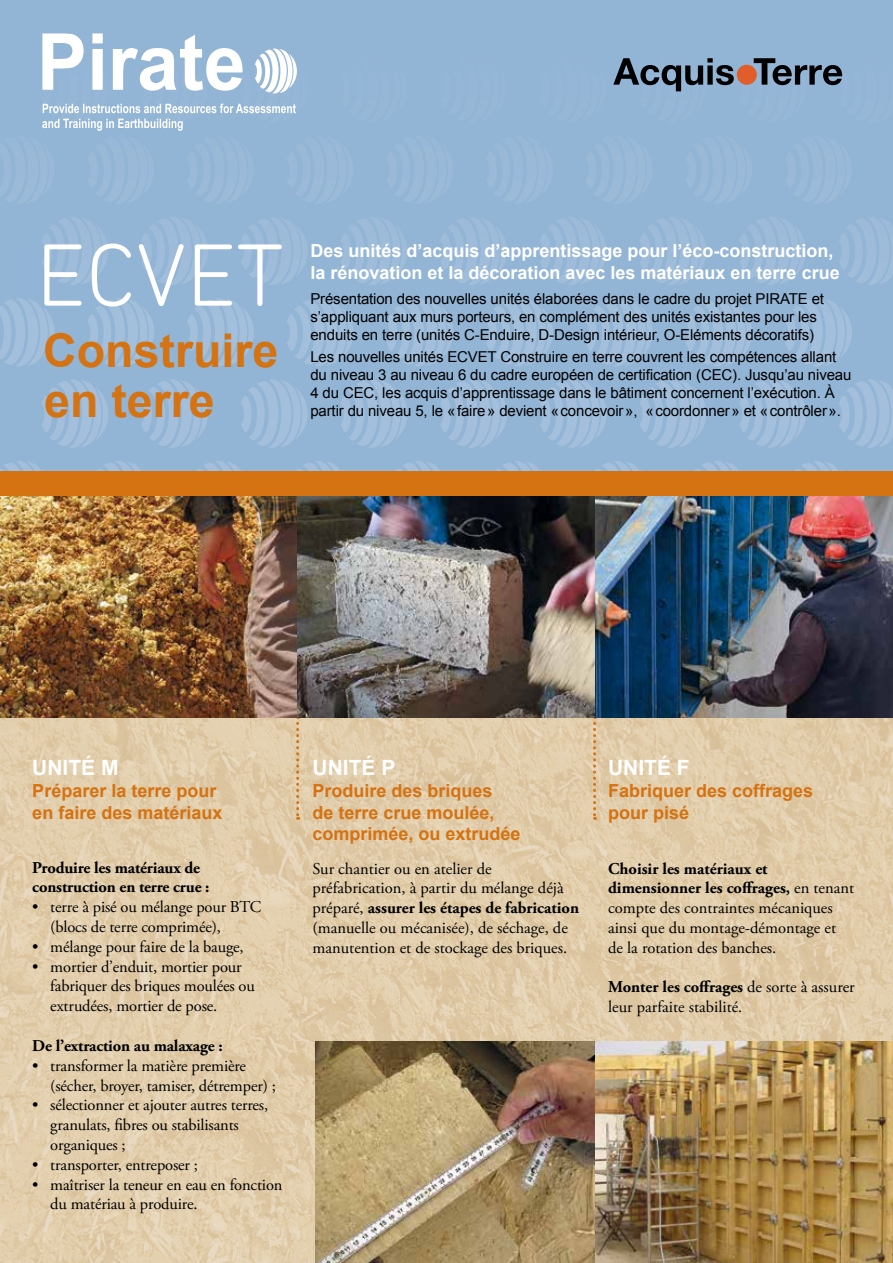
<style>
.page{position:relative;width:893px;height:1263px;background:#fff}
.page>*{position:absolute;margin:0;border:0;box-sizing:border-box;transform-origin:0 0}
.t1{font:300 90px "DIN Next Rounded LT Pro";color:#fff}
.t2{font:700 46.5px/49.5px "Arial";color:#d57212}
.t3{font:700 21px "Arial";color:#fff}
.t4{font:700 18px/21.6px "Arial";color:#d57212}
.t5{font:700 18px/21.6px "Arial";color:#fff}
.t6{font:16.5px/19.8px "Adobe Garamond Pro";letter-spacing:-.01em;color:#000}
.t7{font:700 16.5px/19.8px "Adobe Garamond Pro";letter-spacing:-.01em;color:#000}
.t8{font:15px/18px "Arial";letter-spacing:-.01em;color:#000}
.s1{font-weight:700}
</style>
<div class="page">
<div style="left:0;top:0;width:893px;height:516px;background:#92b4d5"></div>
<svg style="left:142px;top:219px;width:66px;height:66px"></svg>
<svg style="left:241px;top:219px;width:66px;height:66px"></svg>
<svg style="left:42px;top:219px;width:66px;height:66px"></svg>
<svg style="left:341px;top:219px;width:66px;height:66px"></svg>
<svg style="left:441px;top:219px;width:66px;height:66px"></svg>
<svg style="left:540px;top:219px;width:66px;height:66px"></svg>
<svg style="left:640px;top:219px;width:66px;height:66px"></svg>
<svg style="left:740px;top:219px;width:66px;height:66px"></svg>
<svg style="left:839px;top:219px;width:54px;height:66px"></svg>
<svg style="left:141px;top:380px;width:67px;height:68px"></svg>
<svg style="left:241px;top:380px;width:67px;height:68px"></svg>
<svg style="left:42px;top:380px;width:66px;height:68px"></svg>
<svg style="left:341px;top:380px;width:66px;height:68px"></svg>
<svg style="left:440px;top:380px;width:67px;height:68px"></svg>
<svg style="left:540px;top:380px;width:67px;height:68px"></svg>
<svg style="left:640px;top:380px;width:66px;height:68px"></svg>
<svg style="left:739px;top:380px;width:67px;height:68px"></svg>
<svg style="left:839px;top:380px;width:54px;height:68px"></svg>
<svg style="left:88px;top:298px;width:66px;height:68px"></svg>
<svg style="left:187px;top:298px;width:67px;height:68px"></svg>
<svg style="left:0;top:298px;width:54px;height:68px"></svg>
<svg style="left:287px;top:298px;width:66px;height:68px"></svg>
<svg style="left:387px;top:298px;width:66px;height:68px"></svg>
<svg style="left:486px;top:298px;width:67px;height:68px"></svg>
<svg style="left:586px;top:298px;width:67px;height:68px"></svg>
<svg style="left:686px;top:298px;width:66px;height:68px"></svg>
<svg style="left:785px;top:298px;width:67px;height:68px"></svg>
<svg style="left:96px;top:461px;width:48px;height:10px"></svg>
<svg style="left:196px;top:461px;width:44px;height:10px"></svg>
<svg style="left:0;top:461px;width:44px;height:10px"></svg>
<svg style="left:296px;top:461px;width:47px;height:10px"></svg>
<svg style="left:395px;top:461px;width:48px;height:10px"></svg>
<svg style="left:495px;top:461px;width:45px;height:10px"></svg>
<svg style="left:595px;top:461px;width:47px;height:10px"></svg>
<svg style="left:694px;top:461px;width:48px;height:10px"></svg>
<svg style="left:794px;top:461px;width:45px;height:10px"></svg>
<div style="left:0;top:471px;width:893px;height:26px;background:#d57212"></div>
<img style="left:0;top:718px;width:893px;height:545px">
<img style="left:315px;top:1042px;width:578px;height:221px">
<svg style="left:0;top:718px;width:852px;height:137px;background:#e0cca9"></svg>
<img style="left:0;top:497px;width:893px;height:221px">
<svg style="left:42px;top:33px;width:801px;height:98px"></svg>
<h1 class="t1" style="left:36px;top:223px;width:249px">ECVET</h1>
<h2 class="t2" style="left:43px;top:327px;width:237px">Construire en terre</h2>
<p class="t5" style="left:310px;top:240px;width:531px">Des unités d’acquis d’apprentissage pour l’éco-construction, la rénovation et la décoration avec les matériaux en terre crue</p>
<p class="t8" style="left:310px;top:290px;width:515px">Présentation des nouvelles unités élaborées dans le cadre du projet PIRATE et s’appliquant aux murs porteurs, en complément des unités existantes pour les enduits en terre (unités C-Enduire, D-Design intérieur, O-Eléments décoratifs)</p>
<p class="t8" style="left:310px;top:348px;width:542px">Les nouvelles unités ECVET Construire en terre couvrent les compétences allant du niveau 3 au niveau 6 du cadre européen de certification (CEC). Jusqu’au niveau 4 du CEC, les acquis d’apprentissage dans le bâtiment concernent l’exécution. À partir du niveau 5, le «faire» devient «concevoir», «coordonner» et «contrôler».</p>
<p class="t3" style="left:32px;top:754px;width:88px">Unité M</p>
<p class="t4" style="left:32px;top:780px;width:192px">Préparer la terre pour en faire des matériaux</p>
<p class="t7" style="left:32px;top:858px;width:179px">Produire les matériaux de construction en terre crue :</p>
<p class="t6" style="left:50px;top:898px;width:213px;text-indent:-18px">• terre à pisé ou mélange pour BTC (blocs de terre comprimée),</p>
<p class="t6" style="left:32px;top:937px;width:213px">• mélange pour faire de la bauge,</p>
<p class="t6" style="left:50px;top:957px;width:206px;text-indent:-18px">• mortier d’enduit, mortier pour fabriquer des briques moulées ou extrudées, mortier de pose.</p>
<p class="t7" style="left:32px;top:1036px;width:192px">De l’extraction au malaxage :</p>
<p class="t6" style="left:50px;top:1056px;width:227px;text-indent:-18px">• transformer la matière première (sécher, broyer, tamiser, détremper) ;</p>
<p class="t6" style="left:50px;top:1096px;width:219px;text-indent:-18px">• sélectionner et ajouter autres terres, granulats, fibres ou stabilisants organiques ;</p>
<p class="t6" style="left:32px;top:1155px;width:167px">• transporter, entreposer ;</p>
<p class="t6" style="left:50px;top:1175px;width:234px;text-indent:-18px">• maîtriser la teneur en eau en fonction du matériau à produire.</p>
<p class="t3" style="left:313px;top:754px;width:84px">Unité P</p>
<p class="t4" style="left:313px;top:780px;width:210px">Produire des briques<br>de terre crue moulée, comprimée, ou extrudée</p>
<p class="t6" style="left:313px;top:859px;width:268px">Sur chantier ou en atelier de préfabrication, à partir du mélange déjà préparé, <span class="s1">assurer les étapes de fabrication </span>(manuelle ou mécanisée), de séchage, de manutention et de stockage des briques.</p>
<p class="t3" style="left:608px;top:754px;width:83px">Unité F</p>
<p class="t4" style="left:608px;top:780px;width:207px">Fabriquer des coffrages pour pisé</p>
<p class="t6" style="left:608px;top:859px;width:248px"><span class="s1">Choisir les matériaux et dimensionner les coffrages,</span> en tenant compte des contraintes mécaniques ainsi que du montage-démontage et de la rotation des banches.</p>
<p class="t6" style="left:608px;top:978px;width:248px"><span class="s1">Monter les coffrages</span> de sorte à assurer leur parfaite stabilité.</p>
</div>
